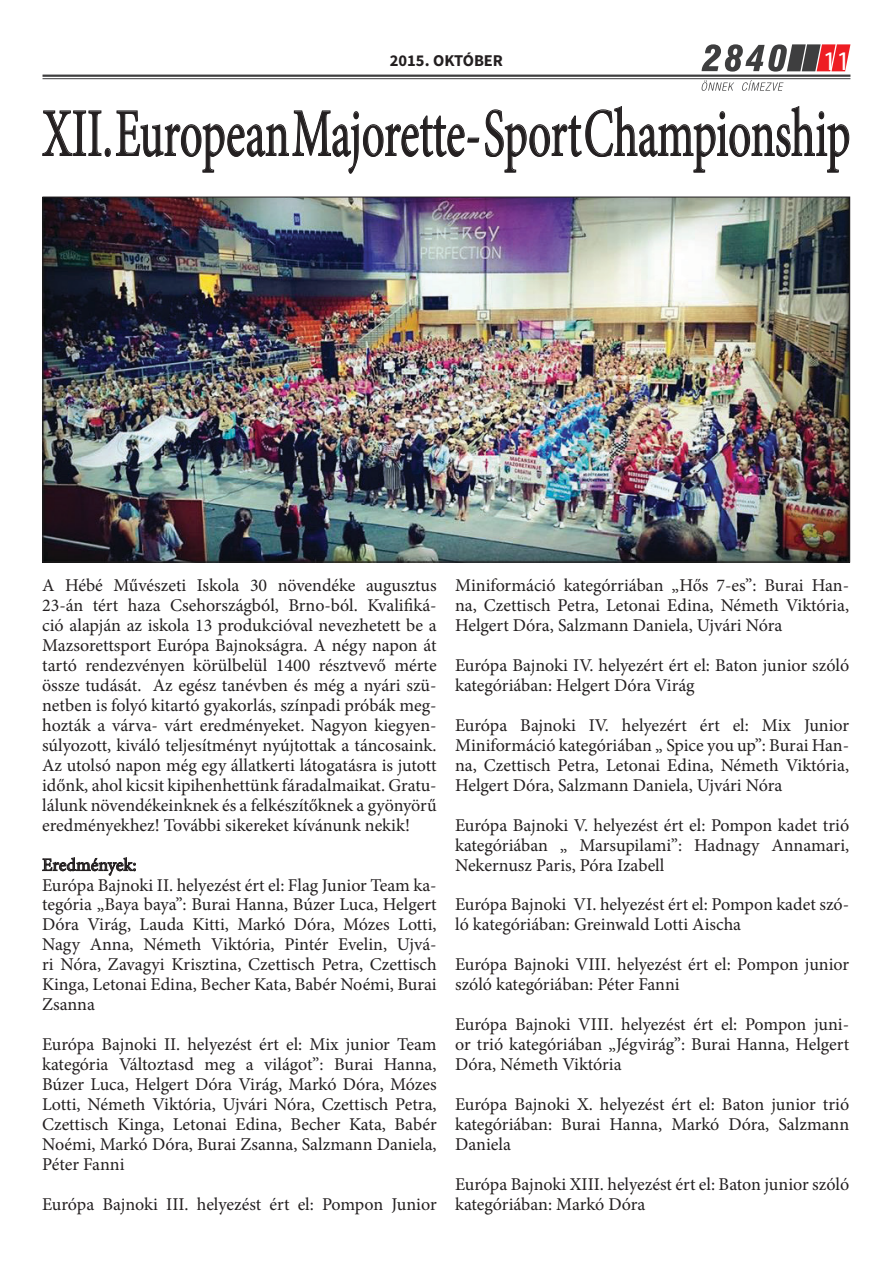
<style>
.page{position:relative;width:893px;height:1263px;background:#fff}
.page>*{position:absolute;margin:0;border:0;box-sizing:border-box;transform-origin:0 0}
.t1{font:68.55px "Minion Pro";letter-spacing:-.01em;color:#231f20;scale:.66 1}
.t2{font:27px "Myriad Pro";color:#fff}
.t3{font:18px/20px "Minion Pro";color:#231f20;text-align:justify}
.t4{font:700 16.5px "Source Sans Pro";color:#231f20}
</style>
<div class="page">
<svg style="left:702px;top:44px;width:148px;height:28px"></svg>
<svg style="left:702px;top:80px;width:32px;height:11px"></svg>
<svg style="left:742px;top:80px;width:41px;height:11px"></svg>
<hr style="left:43px;top:75px;width:807px;height:2px;background:#3e3e3f">
<hr style="left:43px;top:78px;width:807px;height:1px;background:#3e3e3f">
<svg style="left:42px;top:857px;width:94px;height:19px"></svg>
<svg style="left:42px;top:110px;width:60px;height:46px"></svg>
<div style="left:105px;top:148px;width:6px;height:9px;border:1px solid #231f20;border-radius:50%"></div>
<svg style="left:116px;top:106px;width:734px;height:91px"></svg>
<img style="left:45px;top:199px;width:803px;height:361px">
<p class="t4" style="left:390px;top:50px;width:115px">2015. OKTÓBER</p>
<p class="t2" style="left:823px;top:45px;width:29px">11</p>
<p class="t1" style="left:43px;top:88px;width:1226px">XII. European Majorette- Sport Championship</p>
<p class="t3" style="left:42px;top:576px;width:396px">A Hébé Művészeti Iskola 30 növendéke augusztus 23-án tért haza Csehországból, Brno-ból. Kvalifiká&shy;ció alapján az iskola 13 produkcióval nevezhetett be a Mazsorettsport Európa Bajnokságra. A négy napon át tartó rendezvényen körülbelül 1400 résztvevő mérte össze tudását. Az egész tanévben és még a nyári szü&shy;netben is folyó kitartó gyakorlás, színpadi próbák meg&shy;hozták a várva- várt eredményeket. Nagyon kiegyen&shy;súlyozott, kiváló teljesítményt nyújtottak a táncosaink.<br>Az utolsó napon még egy állatkerti látogatásra is jutott időnk, ahol kicsit kipihenhettünk fáradalmaikat. Gratu&shy;lálunk növendékeinknek és a felkészítőknek a gyönyörű eredményekhez! További sikereket kívánunk nekik!</p>
<p class="t3" style="left:42px;top:855px;width:96px">Eredmények:</p>
<p class="t3" style="left:42px;top:875px;width:396px">Európa Bajnoki II. helyezést ért el: Flag Junior Team ka&shy;tegória „Baya baya”: Burai Hanna, Búzer Luca, Helgert Dóra Virág, Lauda Kitti, Markó Dóra, Mózes Lotti, Nagy Anna, Németh Viktória, Pintér Evelin, Ujvá&shy;ri Nóra, Zavagyi Krisztina, Czettisch Petra, Czettisch Kinga, Letonai Edina, Becher Kata, Babér Noémi, Burai Zsanna</p>
<p class="t3" style="left:42px;top:1034px;width:396px">Európa Bajnoki II. helyezést ért el: Mix junior Team kategória Változtasd meg a világot”: Burai Hanna, Búzer Luca, Helgert Dóra Virág, Markó Dóra, Mózes Lotti, Németh Viktória, Ujvári Nóra, Czettisch Petra, Czettisch Kinga, Letonai Edina, Becher Kata, Babér Noémi, Markó Dóra, Burai Zsanna, Salzmann Daniela, Péter Fanni</p>
<p class="t3" style="left:42px;top:1194px;width:396px">Európa Bajnoki III. helyezést ért el: Pompon Junior</p>
<p class="t3" style="left:455px;top:576px;width:396px">Miniformáció kategórriában „Hős 7-es”: Burai Han&shy;na, Czettisch Petra, Letonai Edina, Németh Viktória, Helgert Dóra, Salzmann Daniela, Ujvári Nóra</p>
<p class="t3" style="left:455px;top:655px;width:396px">Európa Bajnoki IV. helyezért ért el: Baton junior szóló kategóriában: Helgert Dóra Virág</p>
<p class="t3" style="left:455px;top:715px;width:396px">Európa Bajnoki IV. helyezért ért el: Mix Junior Miniformáció kategóriában „ Spice you up”: Burai Han&shy;na, Czettisch Petra, Letonai Edina, Németh Viktória, Helgert Dóra, Salzmann Daniela, Ujvári Nóra</p>
<p class="t3" style="left:455px;top:815px;width:396px">Európa Bajnoki V. helyezést ért el: Pompon kadet trió kategóriában „ Marsupilami”: Hadnagy Annamari, Nekernusz Paris, Póra Izabell</p>
<p class="t3" style="left:455px;top:895px;width:396px">Európa Bajnoki VI. helyezést ért el: Pompon kadet szó&shy;ló kategóriában: Greinwald Lotti Aischa</p>
<p class="t3" style="left:455px;top:955px;width:396px">Európa Bajnoki VIII. helyezést ért el: Pompon junior szóló kategóriában: Péter Fanni</p>
<p class="t3" style="left:455px;top:1014px;width:396px">Európa Bajnoki VIII. helyezést ért el: Pompon juni&shy;or trió kategóriában „Jégvirág”: Burai Hanna, Helgert Dóra, Németh Viktória</p>
<p class="t3" style="left:455px;top:1094px;width:396px">Európa Bajnoki X. helyezést ért el: Baton junior trió kategóriában: Burai Hanna, Markó Dóra, Salzmann Daniela</p>
<p class="t3" style="left:455px;top:1174px;width:396px">Európa Bajnoki XIII. helyezést ért el: Baton junior szóló kategóriában: Markó Dóra</p>
</div>
